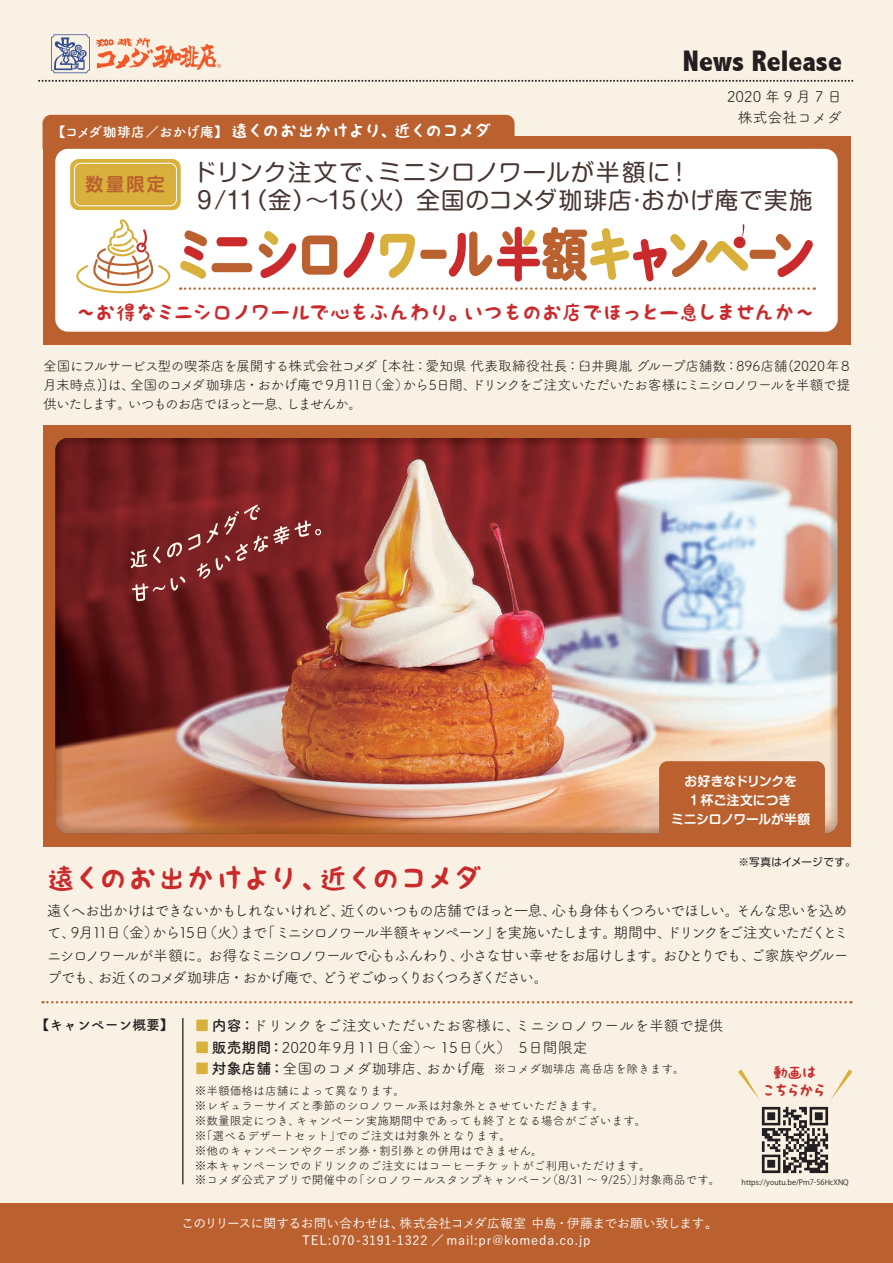
<style>
.page{position:relative;width:893px;height:1263px;background:#f9f2e4}
.page>*{position:absolute;margin:0;border:0;box-sizing:border-box;transform-origin:0 0}
.t1{font:800 condensed 29.7px "Abadi";color:#231f20}
.t2{font:28.65px "K Fhimaji";letter-spacing:-.045em;color:#ca2a2c}
.t3{font:23.4px/28.3px "Shin M Go Pro";letter-spacing:.045em;color:#473632}
.t4{font:20.25px "K Fhimaji";letter-spacing:-.035em;color:#ca2a2c}
.t5{font:700 18px "Shin M Go Pro De";color:#bb6130}
.t6{font:16.95px "K Fhimaji";letter-spacing:-.035em;color:#fff}
.t7{font:14.85px/22.4px "Tsuku A Rd Gothic";color:#231f20;text-align:justify}
.t8{font:14.85px/18px "K Fhimaji";letter-spacing:-.12em;color:#ca2a2c;text-align:center}
.t9{font:13.8px/19.2px "Tsuku A Rd Gothic";letter-spacing:-.06em;color:#231f20}
.t10{font:700 13.8px "Tsuku A Rd Gothic";color:#231f20}
.t11{font:12.75px/17px "Yu Gothic Std M";letter-spacing:.02em;color:#fff;text-align:center}
.t12{font:700 12.75px/19.2px "Shin M Go Pro De";letter-spacing:-.005em;color:#fff;text-align:center}
.t13{font:11.7px/14.9px "Tsuku A Rd Gothic";color:#231f20}
.t14{font:10.65px "Shin Go Pr 5";letter-spacing:.025em;color:#231f20}
.t15{font:7.5px "Koz Go Pro";color:#231f20}
.s1{font-family:"Tsuku A Rd Gothic";font-weight:700;font-size:13.8px}
.s2{font-weight:700;color:#d8b03b}
.s3{font-weight:700}
.s4{font-weight:700;font-size:14.85px;color:#d8b03b}
.s5{font-weight:700;font-size:14.85px}
.s6{font-size:14.85px}
</style>
<div class="page">
<svg style="left:43px;top:425px;width:807px;height:421px;fill:#bb6130"></svg>
<div style="left:43px;top:136px;width:807px;height:208px;background:#bb6130"></div>
<div style="left:43px;top:115px;width:471px;height:34px;background:#bb6130"></div>
<div style="left:55px;top:149px;width:783px;height:183px;background:#fff;border-radius:13px"></div>
<img style="left:64px;top:446px;width:765px;height:379px;border-radius:11px">
<div style="left:659px;top:761px;width:166px;height:67px;background:#bb6130"></div>
<div style="left:0;top:1203px;width:893px;height:60px;background:#bb6130"></div>
<hr style="left:182px;top:1018px;width:1px;height:166px;background:#231f20">
<svg style="left:131px;top:504px;width:158px;height:97px"></svg>
<svg style="left:295px;top:520px;width:26px;height:17px"></svg>
<svg style="left:43px;top:1001px;width:808px;height:2px"></svg>
<img style="left:761px;top:1106px;width:68px;height:68px">
<svg style="left:738px;top:1069px;width:22px;height:31px"></svg>
<svg style="left:830px;top:1069px;width:22px;height:31px"></svg>
<svg style="left:76px;top:219px;width:94px;height:74px"></svg>
<svg style="left:180px;top:224px;width:635px;height:66px"></svg>
<div style="left:70px;top:159px;width:111px;height:51px;background:#d8b03b;border-radius:8px"></div>
<div style="left:74px;top:163px;width:103px;height:43px;border:1px solid #fff;border-radius:7px"></div>
<svg style="left:38px;top:80px;width:816px;height:2px"></svg>
<svg style="left:96px;top:38px;width:125px;height:32px"></svg>
<svg style="left:51px;top:34px;width:39px;height:39px"></svg>
<p class="t6" style="left:52px;top:121px;width:441px"><span class="s1">【コメダ珈琲店／おかげ庵】</span>遠くのお出かけより、近くのコメダ</p>
<h1 class="t1" style="left:683px;top:44px;width:160px">News Release</h1>
<p class="t7" style="left:727px;top:85px;width:116px;line-height:20.9px;text-align:right">2020年9月7日株式会社コメダ</p>
<p class="t5" style="left:86px;top:170px;width:81px">数量限定</p>
<h3 class="t3" style="left:193px;top:155px;width:621px">ドリンク注文で、ミニシロノワールが半額に！<br>９/11（金）～15（火）全国のコメダ珈琲店･おかげ庵で実施</h3>
<h3 class="t4" style="left:76px;top:301px;width:741px">～お得なミニシロノワールで心もふんわり。いつものお店でほっと一息しませんか～</h3>
<p class="t9" style="left:43px;top:355px;width:811px">全国にフルサービス型の喫茶店を展開する株式会社コメダ [本社：愛知県 代表取締役社長：臼井興胤 グループ店舗数：896店舗(2020年８月末時点)]は、全国のコメダ珈琲店・おかげ庵で９月11日（金）から5日間、ドリンクをご注文いただいたお客様にミニシロノワールを半額で提供いたします。いつものお店でほっと一息、しませんか。</p>
<h2 class="t2" style="left:47px;top:862px;width:437px">遠くのお出かけより、近くのコメダ</h2>
<p class="t12" style="left:671px;top:770px;width:141px">お好きなドリンクを<br>1 杯ご注文につき<br>ミニシロノワールが半額</p>
<p class="t14" style="left:738px;top:853px;width:119px">※写真はイメージです。</p>
<p class="t7" style="left:47px;top:898px;width:803px">遠くへお出かけはできないかもしれないけれど、近くのいつもの店舗でほっと一息、心も身体もくつろいでほしい。そんな思いを込めて、9月11日（金）から15日（火）まで「ミニシロノワール半額キャンペーン」を実施いたします。期間中、ドリンクをご注文いただくとミニシロノワールが半額に。お得なミニシロノワールで心もふんわり、小さな甘い幸せをお届けします。おひとりでも、ご家族やグループでも、お近くのコメダ珈琲店・おかげ庵で、どうぞごゆっくりおくつろぎください。</p>
<p class="t10" style="left:36px;top:1014px;width:140px">【キャンペーン概要】</p>
<p class="t7" style="left:195px;top:1014px;width:530px"><span class="s2">■</span> <span class="s3">内容：</span>ドリンクをご注文いただいたお客様に、ミニシロノワールを半額で提供</p>
<p class="t7" style="left:195px;top:1035px;width:394px"><span class="s2">■</span> <span class="s3">販売期間 ：</span>2020年9月11日（金）～ 15日（火）　5日間限定</p>
<p class="t13" style="left:195px;top:1056px;width:491px;line-height:22.4px"><span class="s4">■</span> <span class="s5">対象店舗：</span><span class="s6">全国のコメダ珈琲店、おかげ庵</span> ※コメダ珈琲店 高岳店を除きます。※半額価格は店舗によって異なります。</p>
<p class="t13" style="left:195px;top:1097px;width:527px">※レギュラーサイズと季節のシロノワール系は対象外とさせていただきます。<br>※数量限定につき、キャンペーン実施期間中であっても終了となる場合がございます。<br>※「選べるデザートセット」でのご注文は対象外となります。<br>※他のキャンペーンやクーポン券・割引券との併用はできません。<br>※本キャンペーンでのドリンクのご注文にはコーヒーチケットがご利用いただけます。<br>※コメダ公式アプリで開催中の「シロノワールスタンプキャンペーン（8/31 ～ 9/25）」対象商品です。</p>
<p class="t11" style="left:181px;top:1214px;width:538px">このリリースに関するお問い合わせは、株式会社コメダ広報室 中島・伊藤までお願い致します。<br>TEL:070-3191-1322 ／ mail:pr@komeda.co.jp</p>
<p class="t8" style="left:762px;top:1063px;width:67px">動画は<br>こちらから</p>
<p class="t15" style="left:742px;top:1178px;width:109px">https://youtu.be/Pm7-56HcXNQ</p>
</div>
